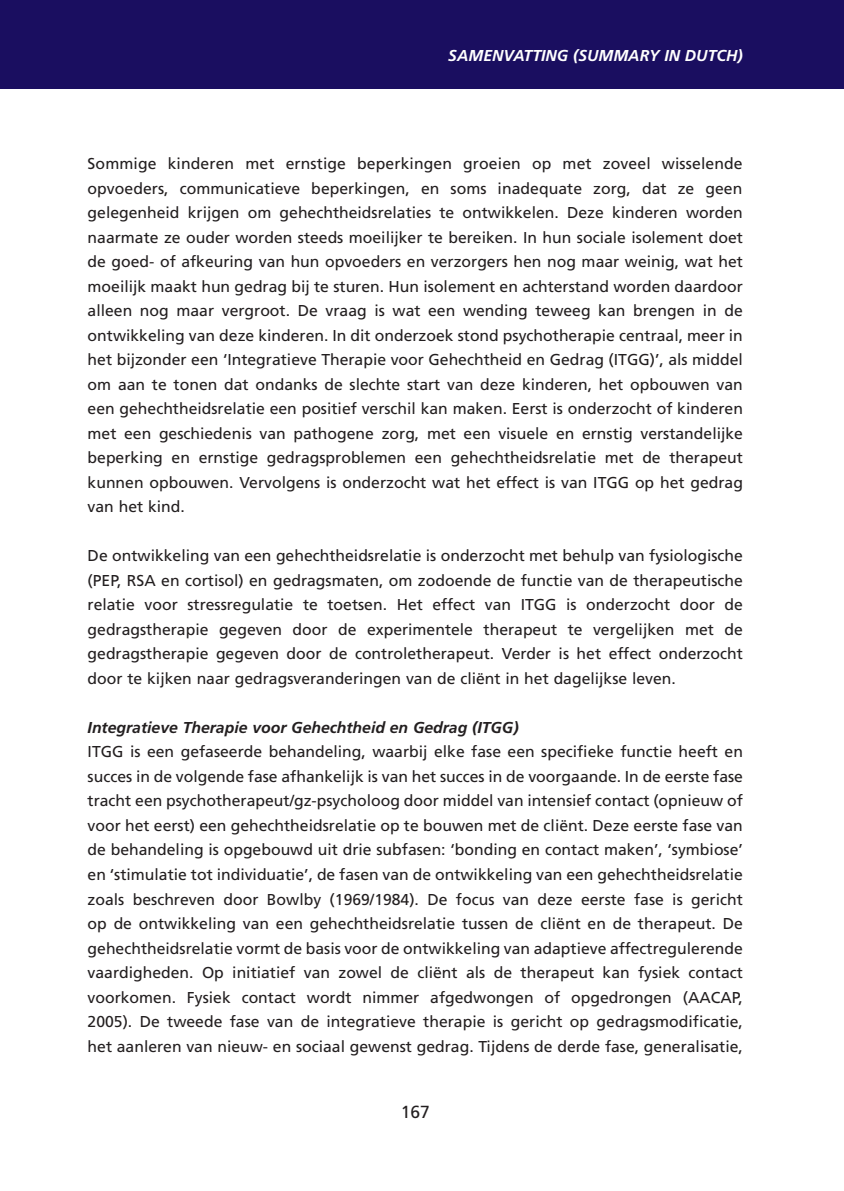
<style>
.page{position:relative;width:844px;height:1191px;background:#fff}
.page>*{position:absolute;margin:0;border:0;box-sizing:border-box;transform-origin:0 0}
.t1{font:17.5px "Frutiger";color:#231f20}
.t2{font:15.75px/24.5px "Frutiger";color:#231f20;text-align:justify}
.t3{font:italic 700 15.75px "Frutiger";color:#231f20}
.t4{font:italic 700 15.75px "Frutiger";color:#fff}
</style>
<div class="page">
<div style="left:0;top:0;width:843px;height:89px;background:#1a0e60"></div>
<p class="t4" style="left:448px;top:46px;width:296px">SAMENVATTING (SUMMARY IN DUTCH)</p>
<p class="t2" style="left:88px;top:151px;width:656px">Sommige kinderen met ernstige beperkingen groeien op met zoveel wisselende opvoeders, communicatieve beperkingen, en soms inadequate zorg, dat ze geen gelegenheid krijgen om gehechtheidsrelaties te ontwikkelen. Deze kinderen worden naarmate ze ouder worden steeds moeilijker te bereiken. In hun sociale isolement doet de goed- of afkeuring van hun opvoeders en verzorgers hen nog maar weinig, wat het moeilijk maakt hun gedrag bij te sturen. Hun isolement en achterstand worden daardoor alleen nog maar vergroot. De vraag is wat een wending teweeg kan brengen in de ontwikkeling van deze kinderen. In dit onderzoek stond psychotherapie centraal, meer in het bijzonder een ‘Integratieve Therapie voor Gehechtheid en Gedrag (ITGG)’, als middel om aan te tonen dat ondanks de slechte start van deze kinderen, het opbouwen van een gehechtheidsrelatie een positief verschil kan maken. Eerst is onderzocht of kinderen met een geschiedenis van pathogene zorg, met een visuele en ernstig verstandelijke beperking en ernstige gedragsproblemen een gehechtheidsrelatie met de therapeut kunnen opbouwen. Vervolgens is onderzocht wat het effect is van ITGG op het gedrag van het kind.</p>
<p class="t2" style="left:88px;top:543px;width:656px">De ontwikkeling van een gehechtheidsrelatie is onderzocht met behulp van fysiologische (PEP, RSA en cortisol) en gedragsmaten, om zodoende de functie van de therapeutische relatie voor stressregulatie te toetsen. Het effect van ITGG is onderzocht door de gedragstherapie gegeven door de experimentele therapeut te vergelijken met de gedragstherapie gegeven door de controletherapeut. Verder is het effect onderzocht door te kijken naar gedragsveranderingen van de cliënt in het dagelijkse leven.</p>
<p class="t3" style="left:88px;top:718px;width:432px">Integratieve Therapie voor Gehechtheid en Gedrag (ITGG)</p>
<p class="t2" style="left:88px;top:739px;width:656px">ITGG is een gefaseerde behandeling, waarbij elke fase een specifieke functie heeft en succes in de volgende fase afhankelijk is van het succes in de voorgaande. In de eerste fase tracht een psychotherapeut/gz-psycholoog door middel van intensief contact (opnieuw of voor het eerst) een gehechtheidsrelatie op te bouwen met de cliënt. Deze eerste fase van de behandeling is opgebouwd uit drie subfasen: ‘bonding en contact maken’, ‘symbiose’ en ‘stimulatie tot individuatie’, de fasen van de ontwikkeling van een gehechtheidsrelatie zoals beschreven door Bowlby (1969/1984). De focus van deze eerste fase is gericht op de ontwikkeling van een gehechtheidsrelatie tussen de cliënt en de therapeut. De gehechtheidsrelatie vormt de basis voor de ontwikkeling van adaptieve affectregulerende vaardigheden. Op initiatief van zowel de cliënt als de therapeut kan fysiek contact voorkomen. Fysiek contact wordt nimmer afgedwongen of opgedrongen (AACAP, 2005). De tweede fase van de integratieve therapie is gericht op gedragsmodificatie, het aanleren van nieuw- en sociaal gewenst gedrag. Tijdens de derde fase, generalisatie,</p>
<p class="t1" style="left:400px;top:1101px;width:31px">167</p>
</div>
